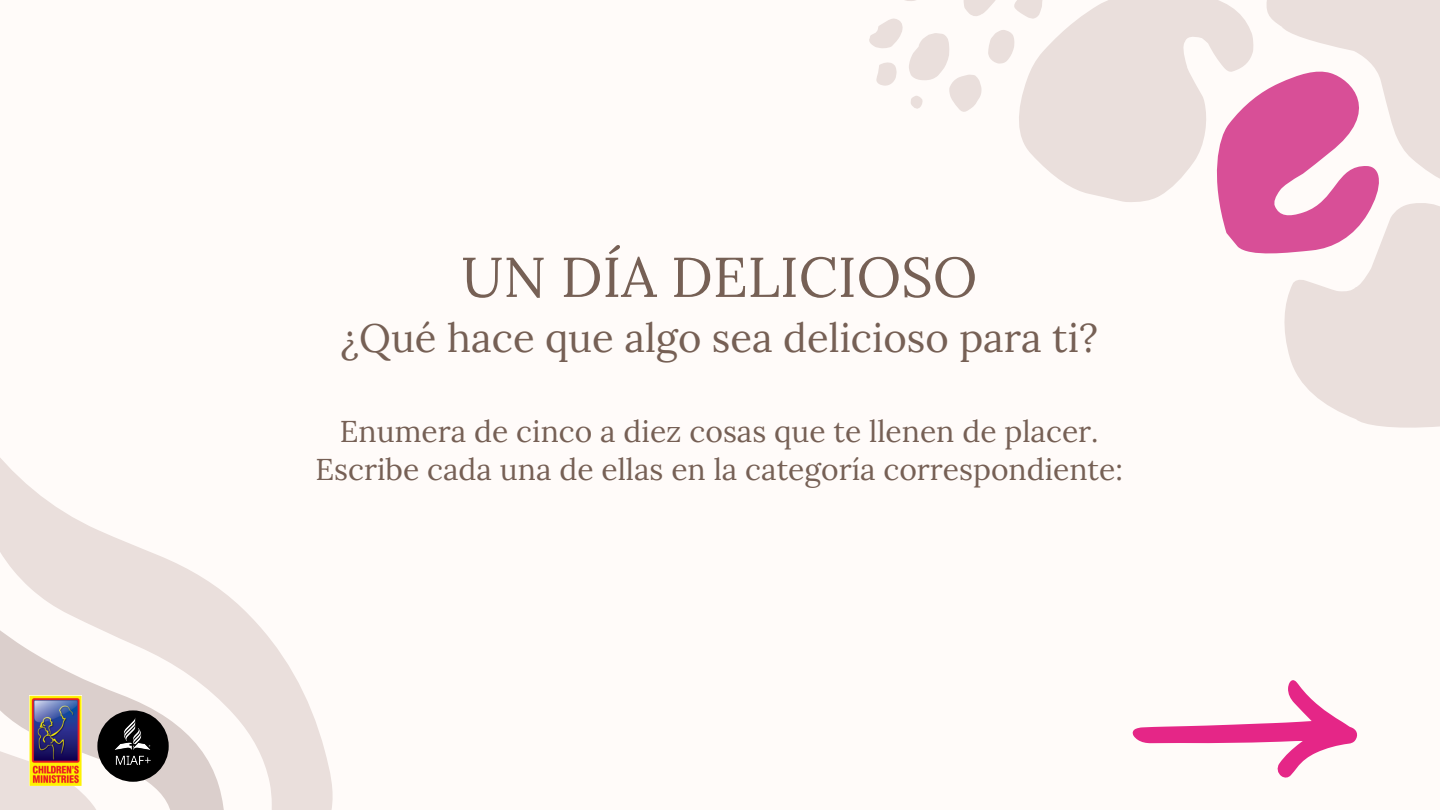
<style>
.page{position:relative;width:1440px;height:810px;background:#fffbf9}
.page>*{position:absolute;margin:0;border:0;box-sizing:border-box;transform-origin:0 0}
.t1{font:56px "Lora";color:#766055}
.t2{font:40px "Lora";color:#766055}
.t3{font:30px/37.5px "Lora";color:#766055;text-align:center}
</style>
<div class="page">
<svg style="left:1267px;top:0;width:173px;height:69px;fill:#eadfdc"></svg>
<svg style="left:1019px;top:0;width:248px;height:202px;fill:#eadfdc"></svg>
<svg style="left:1210px;top:69px;width:230px;height:359px"></svg>
<svg style="left:869px;top:0;width:175px;height:115px"></svg>
<svg style="left:0;top:458px;width:333px;height:352px"></svg>
<svg style="left:0;top:612px;width:225px;height:198px"></svg>
<svg style="left:1132px;top:680px;width:226px;height:98px"></svg>
<img style="left:73px;top:710px;width:120px;height:78px">
<img style="left:29px;top:696px;width:53px;height:90px">
<h1 class="t1" style="left:461px;top:241px;width:517px">UN DÍA DELICIOSO</h1>
<h2 class="t2" style="left:341px;top:312px;width:759px">¿Qué hace que algo sea delicioso para ti?</h2>
<p class="t3" style="left:316px;top:413px;width:809px">Enumera de cinco a diez cosas que te llenen de placer.<br>Escribe cada una de ellas en la categoría correspondiente:</p>
</div>
